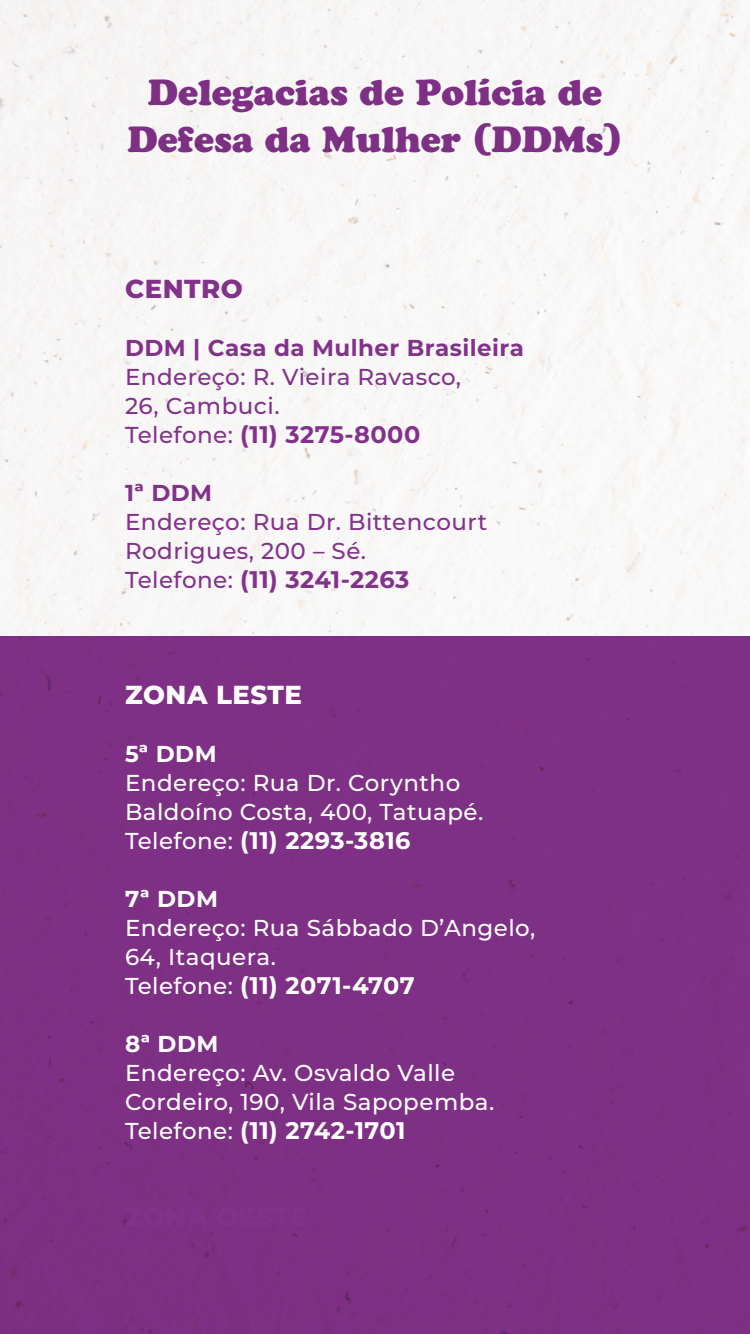
<style>
.page{position:relative;width:750px;height:1334px;background:#fff}
.page>*{position:absolute;margin:0;border:0;box-sizing:border-box;transform-origin:0 0}
.t1{font:36px/47px "Cooper Black Std";color:#82328a;text-align:center}
.t2{font:800 26px "Montserrat";letter-spacing:.02em;color:#fff}
.t3{font:800 26px "Montserrat";letter-spacing:.02em;color:#82328a}
.t4{font:700 24px "Montserrat";letter-spacing:.02em;color:#fff}
.t5{font:700 24px "Montserrat";letter-spacing:.02em;color:#82328a}
.t6{font:500 23px/29px "Montserrat";letter-spacing:.02em;color:#fff}
.t7{font:500 23px/29px "Montserrat";letter-spacing:.02em;color:#82328a}
.t8{font:700 23px "Montserrat";letter-spacing:.02em;color:#82328a}
.t9{font:700 23px "Montserrat";letter-spacing:.02em;color:#fff}
.s1{font-weight:500;font-size:23px}
</style>
<div class="page">
<img style="left:0;top:0;width:750px;height:1334px">
<h1 class="t1" style="left:128px;top:69px;width:496px">Delegacias de Polícia de<br>Defesa da Mulher (DDMs)</h1>
<p class="t3" style="left:125px;top:270px;width:119px">CENTRO</p>
<p class="t8" style="left:125px;top:332px;width:401px">DDM | Casa da Mulher Brasileira</p>
<p class="t7" style="left:125px;top:362px;width:338px">Endereço: R. Vieira Ravasco,<br>26, Cambuci.</p>
<p class="t5" style="left:125px;top:418px;width:297px"><span class="s1">Telefone:</span> (11) 3275-8000</p>
<p class="t8" style="left:125px;top:477px;width:89px">1ª DDM</p>
<p class="t7" style="left:125px;top:507px;width:364px">Endereço: Rua Dr. Bittencourt<br>Rodrigues, 200 – Sé.</p>
<p class="t5" style="left:125px;top:563px;width:286px"><span class="s1">Telefone:</span> (11) 3241-2263</p>
<p class="t2" style="left:125px;top:676px;width:179px">ZONA LESTE</p>
<p class="t9" style="left:125px;top:738px;width:93px">5ª DDM</p>
<p class="t6" style="left:125px;top:768px;width:360px">Endereço: Rua Dr. Coryntho<br>Baldoíno Costa, 400, Tatuapé.</p>
<p class="t4" style="left:125px;top:824px;width:287px"><span class="s1">Telefone:</span> (11) 2293-3816</p>
<p class="t9" style="left:125px;top:883px;width:95px">7ª DDM</p>
<p class="t6" style="left:125px;top:913px;width:412px">Endereço: Rua Sábbado D’Angelo,<br>64, Itaquera.</p>
<p class="t4" style="left:125px;top:969px;width:291px"><span class="s1">Telefone:</span> (11) 2071-4707</p>
<p class="t9" style="left:125px;top:1028px;width:95px">8ª DDM</p>
<p class="t6" style="left:125px;top:1058px;width:371px">Endereço: Av. Osvaldo Valle<br>Cordeiro, 190, Vila Sapopemba.</p>
<p class="t4" style="left:125px;top:1114px;width:282px"><span class="s1">Telefone:</span> (11) 2742-1701</p>
</div>
